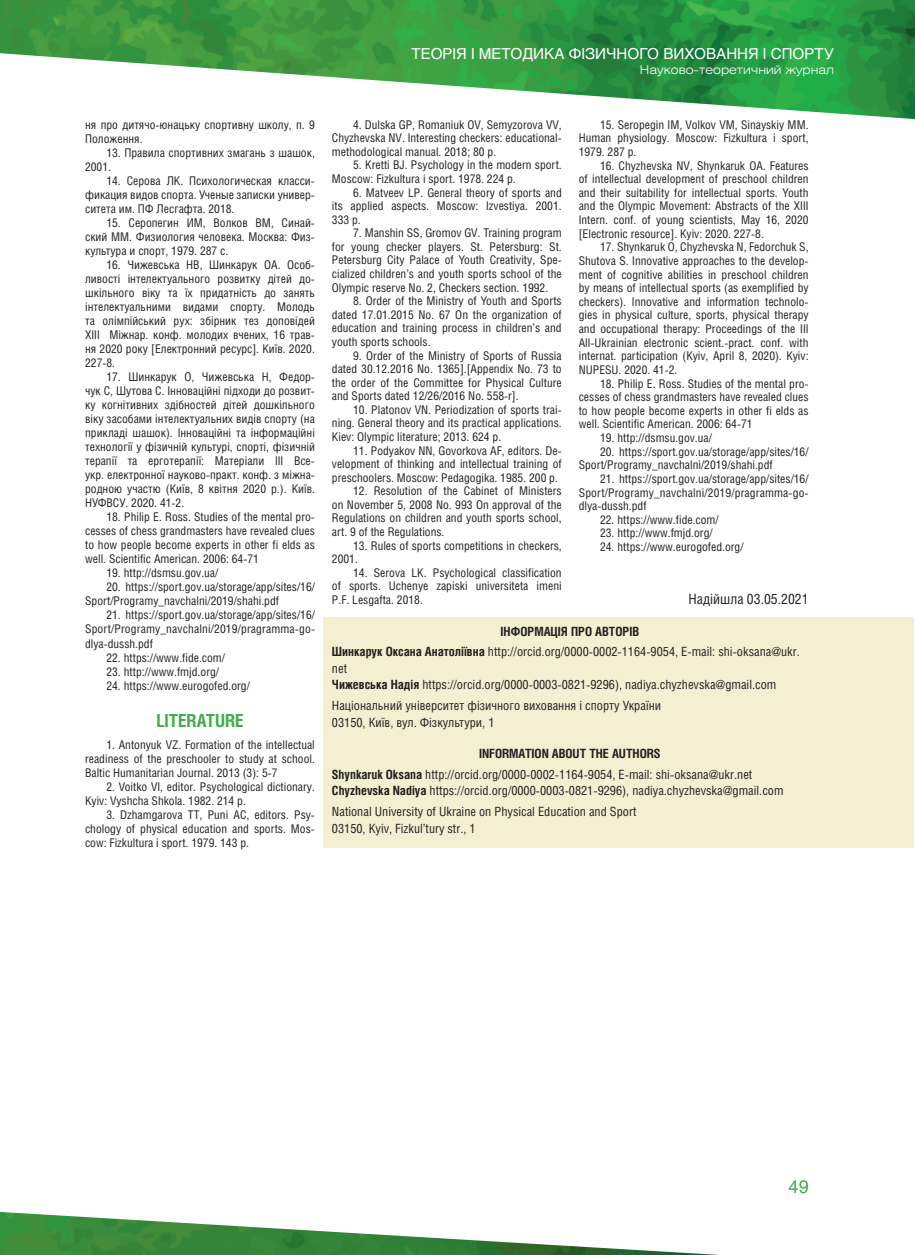
<style>
.page{position:relative;width:915px;height:1255px;background:#fff}
.page>*{position:absolute;margin:0;border:0;box-sizing:border-box;transform-origin:0 0}
.t1{font:700 18px "Helios Cond C";color:#40ae49}
.t2{font:18px "Helios C";color:#40ae49}
.t3{font:15px "Helios C";color:#fff}
.t4{font:14.25px "Helios Cond C";color:#231f20}
.t5{font:12.75px/20.7px "Helios Cond C";color:#231f20}
.t6{font:700 12.75px "Helios Cond C";color:#231f20}
.t7{font:12px/14px "Helios Cond C";color:#231f20;text-align:justify}
.t8{font:12px "Helios Ext Light C";color:#fff}
.s1{font-weight:700}
</style>
<div class="page">
<img style="left:0;top:0;width:914px;height:119px">
<img style="left:0;top:1212px;width:703px;height:42px">
<div style="left:323px;top:616px;width:590px;height:231px;background:#f4efd1"></div>
<p class="t3" style="left:411px;top:44px;width:421px">Теорія і методика фізичного виховання і спорту</p>
<p class="t8" style="left:639px;top:62px;width:196px">Науково-теоретичний журнал</p>
<p class="t7" style="left:85px;top:117px;width:231px">ня про дитячо-юнацьку спортивну школу, п. 9<br>Положення.</p>
<p class="t7" style="left:85px;top:145px;width:231px;text-indent:21px">13. Правила спортивних змагань з шашок,<br>2001.</p>
<p class="t7" style="left:85px;top:173px;width:231px;text-indent:21px">14. Серова ЛК. Психологическая класси&shy;фикация видов спорта. Ученые записки универ&shy;ситета им. ПФ Лесгафта. 2018.</p>
<p class="t7" style="left:85px;top:215px;width:231px;text-indent:21px">15. Серопегин И М, Волков ВМ, Синай&shy;ский ММ. Физиология человека. Москва: Физ&shy;культура и спорт, 1979. 287 с.</p>
<p class="t7" style="left:85px;top:257px;width:231px;text-indent:21px">16. Чижевська НВ, Шинкарук ОА. Особ&shy;ливості інтелектуального розвитку дітей до&shy;шкільного віку та їх придатність до занять інтелектуальними видами спорту. Молодь та олімпійський рух: збірник тез доповідей XIII Міжнар. конф. молодих вчених, 16 трав&shy;ня 2020 року [Електронний ресурс]. Київ. 2020.<br>227-8.</p>
<p class="t7" style="left:85px;top:369px;width:231px;text-indent:21px">17. Шинкарук О, Чижевська Н, Федор&shy;чук С, Шутова С. Інноваційні підходи до розвит&shy;ку когнітивних здібностей дітей дошкільного віку засобами інтелектуальних видів спорту (на прикладі шашок). Інноваційні та інформаційні технології у фізичній культурі, спорті, фізичній терапії та ерготерапії: Матеріали III Все&shy;укр. електронної науково-практ. конф. з міжна&shy;родною участю (Київ, 8 квітня 2020 р.). Київ.<br>НУФВСУ. 2020. 41-2.</p>
<p class="t7" style="left:85px;top:510px;width:231px;text-indent:21px">18. Philip E. Ross. Studies of the mental pro&shy;cesses of chess grandmasters have revealed clues to how people become experts in other fi elds as well. Scientific American. 2006: 64-71</p>
<p class="t7" style="left:106px;top:566px;width:113px">19. http://dsmsu.gov.ua/</p>
<p class="t7" style="left:85px;top:580px;width:231px;text-indent:21px">20. https://sport.gov.ua/storage/app/sites/16/<br>Sport/Programy_navchalni/2019/shahi.pdf</p>
<p class="t7" style="left:85px;top:608px;width:231px;text-indent:21px">21. https://sport.gov.ua/storage/app/sites/16/ Sport/Programy_navchalni/2019/pragramma-go&shy;dlya-dussh.pdf</p>
<p class="t7" style="left:106px;top:650px;width:120px">22. https://www.fide.com/</p>
<p class="t7" style="left:106px;top:664px;width:114px">23. http://www.fmjd.org/</p>
<p class="t7" style="left:106px;top:678px;width:145px">24. https://www.eurogofed.org/</p>
<h1 class="t1" style="left:156px;top:709px;width:69px">LITERATURE</h1>
<p class="t7" style="left:85px;top:737px;width:231px;text-indent:21px">1. Antonyuk VZ. Formation of the intellectual readiness of the preschooler to study at school.<br>Baltic Humanitarian Journal. 2013 (3): 5-7</p>
<p class="t7" style="left:85px;top:779px;width:231px;text-indent:21px">2. Voitko VI, editor. Psychological dictionary.<br>Kyiv: Vyshcha Shkola. 1982. 214 p.</p>
<p class="t7" style="left:85px;top:807px;width:231px;text-indent:21px">3. Dzhamgarova TT, Puni AC, editors. Psy&shy;chology of physical education and sports. Mos&shy;cow: Fizkultura i sport. 1979. 143 p.</p>
<p class="t7" style="left:332px;top:117px;width:231px;line-height:13.5px;text-indent:21px">4. Dulska GP, Romaniuk OV, Semyzorova VV, Chyzhevska NV. Interesting checkers: educational&shy;methodological manual. 2018; 80 p.</p>
<p class="t7" style="left:332px;top:158px;width:231px;line-height:13.5px;text-indent:21px">5. Kretti BJ. Psychology in the modern sport.<br>Moscow: Fizkultura i sport. 1978. 224 p.</p>
<p class="t7" style="left:332px;top:185px;width:231px;line-height:13.5px;text-indent:21px">6. Matveev LP. General theory of sports and its applied aspects. Moscow: Izvestiya. 2001.<br>333 p.</p>
<p class="t7" style="left:332px;top:226px;width:231px;line-height:13.5px;text-indent:21px">7. Manshin SS, Gromov GV. Training program for young checker players. St. Petersburg: St.<br>Petersburg City Palace of Youth Creativity, Spe&shy;cialized children’s and youth sports school of the Olympic reserve No. 2, Checkers section. 1992.</p>
<p class="t7" style="left:332px;top:294px;width:231px;line-height:13.5px;text-indent:21px">8. Order of the Ministry of Youth and Sports dated 17.01.2015 No. 67 On the organization of education and training process in children’s and youth sports schools.</p>
<p class="t7" style="left:332px;top:348px;width:231px;line-height:13.5px;text-indent:21px">9. Order of the Ministry of Sports of Russia dated 30.12.2016 No. 1365].[Appendix No. 73 to the order of the Committee for Physical Culture and Sports dated 12/26/2016 No. 558-r].</p>
<p class="t7" style="left:332px;top:402px;width:231px;line-height:13.5px;text-indent:21px">10. Platonov VN. Periodization of sports trai&shy;ning. General theory and its practical applications.<br>Kiev: Olympic literature; 2013. 624 p.</p>
<p class="t7" style="left:332px;top:443px;width:231px;line-height:13.5px;text-indent:21px">11. Podyakov NN, Govorkova AF, editors. De&shy;velopment of thinking and intellectual training of preschoolers. Moscow: Pedagogika. 1985. 200 p.</p>
<p class="t7" style="left:332px;top:484px;width:231px;line-height:13.5px;text-indent:21px">12. Resolution of the Cabinet of Ministers on November 5, 2008 No. 993 On approval of the Regulations on children and youth sports school, art. 9 of the Regulations.</p>
<p class="t7" style="left:332px;top:538px;width:231px;line-height:13.5px;text-indent:21px">13. Rules of sports competitions in checkers,<br>2001.</p>
<p class="t7" style="left:332px;top:565px;width:231px;line-height:13.5px;text-indent:21px">14. Serova LK. Psychological classification of sports. Uchenye zapiski universiteta imeni P.F. Lesgafta. 2018.</p>
<p class="t7" style="left:578px;top:117px;width:231px;text-indent:21px">15. Seropegin IM, Volkov VM, Sinayskiy MM.<br>Human physiology. Moscow: Fizkultura i sport, 1979. 287 p.</p>
<p class="t7" style="left:578px;top:158px;width:231px;text-indent:21px">16. Chyzhevska NV, Shynkaruk OA. Features of intellectual development of preschool children and their suitability for intellectual sports. Youth and the Olympic Movement: Abstracts of the XIII Intern. conf. of young scientists, May 16, 2020 [Electronic resource]. Kyiv: 2020. 227-8.</p>
<p class="t7" style="left:578px;top:240px;width:231px;text-indent:21px">17. Shynkaruk O, Chyzhevska N, Fedorchuk S, Shutova S. Innovative approaches to the develop&shy;ment of cognitive abilities in preschool children by means of intellectual sports (as exemplified by checkers). Innovative and information technolo&shy;gies in physical culture, sports, physical therapy and occupational therapy: Proceedings of the III All-Ukrainian electronic scient.-pract. conf. with internat. participation (Kyiv, April 8, 2020). Kyiv:<br>NUPESU. 2020. 41-2.</p>
<p class="t7" style="left:578px;top:376px;width:231px;text-indent:21px">18. Philip E. Ross. Studies of the mental pro&shy;cesses of chess grandmasters have revealed clues to how people become experts in other fi elds as well. Scientific American. 2006: 64-71</p>
<p class="t7" style="left:600px;top:430px;width:113px">19. http://dsmsu.gov.ua/</p>
<p class="t7" style="left:578px;top:444px;width:231px;text-indent:21px">20. https://sport.gov.ua/storage/app/sites/16/<br>Sport/Programy_navchalni/2019/shahi.pdf</p>
<p class="t7" style="left:578px;top:471px;width:231px;text-indent:21px">21. https://sport.gov.ua/storage/app/sites/16/ Sport/Programy_navchalni/2019/pragramma-go&shy;dlya-dussh.pdf</p>
<p class="t7" style="left:600px;top:512px;width:120px">22. https://www.fide.com/</p>
<p class="t7" style="left:600px;top:526px;width:114px">23. http://www.fmjd.org/</p>
<p class="t7" style="left:600px;top:539px;width:145px">24. https://www.eurogofed.org/</p>
<p class="t4" style="left:688px;top:590px;width:121px">Надійшла 03.05.2021</p>
<p class="t5" style="left:332px;top:620px;width:469px;text-indent:263px"><span class="s1">АВТОРІВ<br>Шинкарук Оксана Анатоліївна</span> http://orcid.org/0000-0002-1164-9054, E-mail: shi-oksana@ukr.</p>
<p class="t5" style="left:332px;top:659px;width:446px;line-height:16.5px">net<br><span class="s1">Чижевська Надія</span> https://orcid.org/0000-0003-0821-9296), nadiya.chyzhevska@gmail.com</p>
<p class="t5" style="left:332px;top:697px;width:330px;line-height:16.5px">Національний університет фізичного виховання і спорту України<br>03150, Київ, вул. Фізкультури, 1</p>
<p class="t6" style="left:479px;top:746px;width:8px">INFORM</p>
<p class="t6" style="left:500px;top:623px;width:8px">ІНФОРМАЦІЯ</p>
<p class="t6" style="left:570px;top:623px;width:8px">ПРО</p>
<p class="t5" style="left:332px;top:743px;width:422px;text-indent:187px"><span class="s1">ATION ABOUT THE AUTHORS<br>Shynkaruk Oksana</span> http://orcid.org/0000-0002-1164-9054, E-mail: shi-oksana@ukr.net</p>
<p class="t5" style="left:332px;top:780px;width:453px"><span class="s1">Chyzhevska Nadiya</span> https://orcid.org/0000-0003-0821-9296), nadiya.chyzhevska@gmail.com<br>National University of Ukraine on Physical Education and Sport</p>
<p class="t5" style="left:332px;top:817px;width:145px">03150, Kyiv, Fizkul’tury str., 1</p>
<h1 class="t2" style="left:788px;top:1175px;width:22px">49</h1>
</div>
